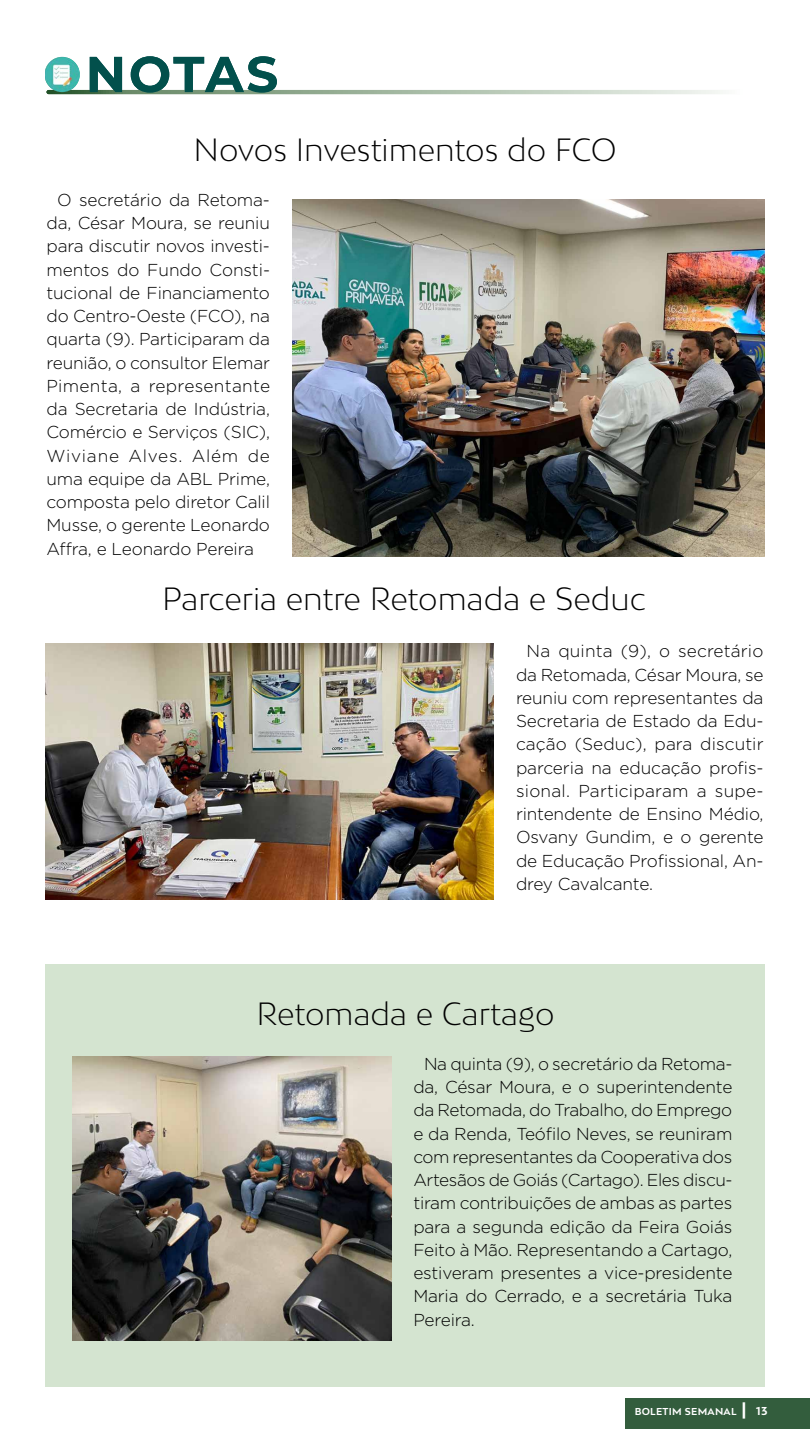
<style>
.page{position:relative;width:810px;height:1440px;background:#fff}
.page>*{position:absolute;margin:0;border:0;box-sizing:border-box;transform-origin:0 0}
.t1{font:700 50.32px "Montserrat";letter-spacing:.045em;color:#02504c}
.t2{font:300 30.38px "Bw Mitga";color:#000}
.t3{font:300 17.25px/23.2px "Gotham";letter-spacing:-.01em;color:#000;text-align:justify}
.t4{font:700 9.45px "Bw Mitga";letter-spacing:.03em;color:#fff}
.s1{font-size:16.27px}
.s2{font-size:10.88px}
</style>
<div class="page">
<div style="left:625px;top:1398px;width:185px;height:31px;background:#335d3d"></div>
<img style="left:45px;top:57px;width:35px;height:33px">
<svg style="left:46px;top:90px;width:719px;height:4px"></svg>
<img style="left:292px;top:200px;width:473px;height:356px">
<img style="left:45px;top:644px;width:449px;height:256px">
<div style="left:45px;top:964px;width:720px;height:424px;background:#d4e4d0"></div>
<img style="left:72px;top:1056px;width:320px;height:285px">
<h1 class="t1" style="left:86px;top:38px;width:194px">NOTAS</h1>
<h2 class="t2" style="left:193px;top:130px;width:425px">Novos Investimentos do FCO</h2>
<p class="t3" style="left:47px;top:188px;width:225px;text-indent:11px">O secretário da Retoma&shy;da, César Moura, se reuniu para discutir novos investi&shy;mentos do Fundo Consti&shy;tucional de Financiamento do Centro-Oeste (FCO), na quarta (9). Participaram da reunião, o consultor Elemar Pimenta, a representante da Secretaria de Indústria, Comércio e Serviços (SIC), Wiviane Alves. Além de uma equipe da ABL Prime, composta pelo diretor Calil Musse, o gerente Leonardo Affra, e Leonardo Pereira</p>
<h2 class="t2" style="left:162px;top:579px;width:485px">Parceria entre Retomada e Seduc</h2>
<p class="t3" style="left:516px;top:639px;width:249px;text-indent:11px">Na quinta (9), o secretário da Retomada, César Moura, se reuniu com representantes da Secretaria de Estado da Edu&shy;cação (Seduc), para discutir parceria na educação profis&shy;sional. Participaram a supe&shy;rintendente de Ensino Médio, Osvany Gundim, e o gerente de Educação Profissional, An&shy;drey Cavalcante.</p>
<h2 class="t2" style="left:257px;top:994px;width:300px">Retomada e Cartago</h2>
<p class="t3" style="left:413px;top:1052px;width:321px;text-indent:11px">Na quinta (9), o secretário da Retoma&shy;da, César Moura, e o superintendente da Retomada, do Trabalho, do Emprego e da Renda, Teófilo Neves, se reuniram com representantes da Cooperativa dos Artesãos de Goiás (Cartago). Eles discu&shy;tiram contribuições de ambas as partes para a segunda edição da Feira Goiás Feito à Mão. Representando a Cartago, estiveram presentes a vice-presidente Maria do Cerrado, e a secretária Tuka Pereira.</p>
<p class="t4" style="left:635px;top:1405px;width:134px">BOLETIM SEMANAL <span class="s1">|</span> <span class="s2">13</span></p>
</div>
